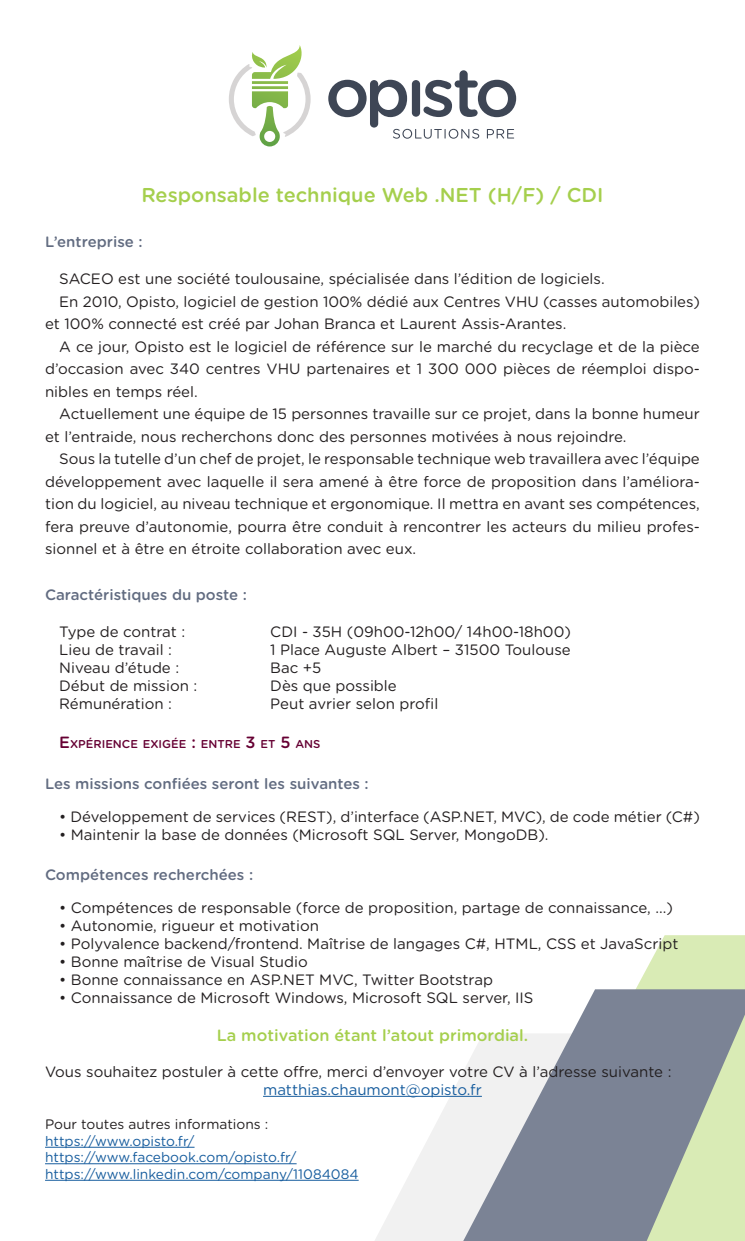
<style>
.page{position:relative;width:745px;height:1241px;background:#fff}
.page>*{position:absolute;margin:0;border:0;box-sizing:border-box;transform-origin:0 0}
.t1{font:500 20px "Gotham Rounded";color:#a5cf4d}
.t2{font:500 16.25px "Gotham Rounded";color:#a5cf4d}
.t3{font:15px/22.5px "Gotham Rounded";color:#231f20}
.t4{font:500 15px "Gotham Rounded";color:#626c81}
.t5{font:15px "Gotham Rounded";color:#175d9e}
.t6{font:13.75px "Gotham Rounded";color:#175d9e}
.t7{font:13.75px "Gotham Rounded";color:#231f20}
.t8{font:500 11.38px "Gotham Rounded";color:#603}
.s1{font-size:16.25px}
</style>
<div class="page">
<svg style="left:636px;top:935px;width:108px;height:54px;background:#deedbe"></svg>
<svg style="left:343px;top:1088px;width:112px;height:152px"></svg>
<svg style="left:455px;top:989px;width:289px;height:251px;fill:#7b8395"></svg>
<hr style="left:263px;top:1095px;width:218px;height:1px;background:#175d9e">
<hr style="left:45px;top:1146px;width:149px;height:1px;background:#175d9e">
<hr style="left:45px;top:1163px;width:251px;height:1px;background:#175d9e">
<hr style="left:45px;top:1179px;width:313px;height:1px;background:#175d9e">
<svg style="left:328px;top:70px;width:188px;height:69px"></svg>
<svg style="left:229px;top:45px;width:81px;height:101px"></svg>
<p class="t1" style="left:141px;top:180px;width:463px">Responsable technique Web .NET (H/F) / CDI</p>
<p class="t4" style="left:45px;top:231px;width:99px">L’entreprise :</p>
<p class="t3" style="left:59px;top:267px;width:546px">SACEO est une société toulousaine, spécialisée dans l’édition de logiciels.</p>
<p class="t3" style="left:45px;top:289px;width:656px;text-indent:14px">En 2010, Opisto, logiciel de gestion 100% dédié aux Centres VHU (casses automobiles) et 100% connecté est créé par Johan Branca et Laurent Assis-Arantes.</p>
<p class="t3" style="left:45px;top:334px;width:656px;text-align:justify;text-indent:14px">A ce jour, Opisto est le logiciel de référence sur le marché du recyclage et de la pièce d’occasion avec 340 centres VHU partenaires et 1 300 000 pièces de réemploi dispo&shy;nibles en temps réel.</p>
<p class="t3" style="left:45px;top:402px;width:656px;text-indent:14px">Actuellement une équipe de 15 personnes travaille sur ce projet, dans la bonne humeur et l’entraide, nous recherchons donc des personnes motivées à nous rejoindre.</p>
<p class="t3" style="left:45px;top:447px;width:656px;text-align:justify;text-indent:14px">Sous la tutelle d’un chef de projet, le responsable technique web travaillera avec l’équipe développement avec laquelle il sera amené à être force de proposition dans l’améliora&shy;tion du logiciel, au niveau technique et ergonomique. Il mettra en avant ses compétences, fera preuve d’autonomie, pourra être conduit à rencontrer les acteurs du milieu profes&shy;sionnel et à être en étroite collaboration avec eux.</p>
<p class="t4" style="left:45px;top:583px;width:203px">Caractéristiques du poste :</p>
<p class="t3" style="left:59px;top:619px;width:127px">Type de contrat :</p>
<p class="t3" style="left:270px;top:619px;width:302px">CDI - 35H (09h00-12h00/ 14h00-18h00)</p>
<p class="t3" style="left:59px;top:637px;width:114px">Lieu de travail :</p>
<p class="t3" style="left:270px;top:637px;width:302px">1 Place Auguste Albert – 31500 Toulouse</p>
<p class="t3" style="left:59px;top:655px;width:121px">Niveau d’étude :</p>
<p class="t3" style="left:270px;top:655px;width:53px">Bac +5</p>
<p class="t3" style="left:59px;top:673px;width:139px">Début de mission :</p>
<p class="t3" style="left:270px;top:673px;width:128px">Dès que possible</p>
<p class="t3" style="left:59px;top:691px;width:114px">Rémunération :</p>
<p class="t3" style="left:270px;top:691px;width:169px">Peut avrier selon profil</p>
<p class="t8" style="left:59px;top:735px;width:262px"><span class="s1">E</span>XPÉRIENCE EXIGÉE <span class="s1">:</span> ENTRE <span class="s1">3</span> ET <span class="s1">5</span> ANS</p>
<p class="t4" style="left:45px;top:772px;width:325px">Les missions confiées seront les suivantes :</p>
<p class="t3" style="left:59px;top:804px;width:641px">• Développement de services (REST), d’interface (ASP.NET, MVC), de code métier (C#)</p>
<p class="t3" style="left:59px;top:822px;width:490px">• Maintenir la base de données (Microsoft SQL Server, MongoDB).</p>
<p class="t4" style="left:45px;top:864px;width:209px">Compétences recherchées :</p>
<p class="t3" style="left:59px;top:895px;width:614px">• Compétences de responsable (force de proposition, partage de connaissance, ...)</p>
<p class="t3" style="left:59px;top:913px;width:261px">• Autonomie, rigueur et motivation</p>
<p class="t3" style="left:59px;top:931px;width:620px">• Polyvalence backend/frontend. Maîtrise de langages C#, HTML, CSS et JavaScript</p>
<p class="t3" style="left:59px;top:949px;width:250px">• Bonne maîtrise de Visual Studio</p>
<p class="t3" style="left:59px;top:967px;width:435px">• Bonne connaissance en ASP.NET MVC, Twitter Bootstrap</p>
<p class="t3" style="left:59px;top:985px;width:475px">• Connaissance de Microsoft Windows, Microsoft SQL server, IIS</p>
<p class="t2" style="left:216px;top:1023px;width:313px">La motivation étant l’atout primordial.</p>
<p class="t3" style="left:45px;top:1059px;width:627px">Vous souhaitez postuler à cette offre, merci d’envoyer votre CV à l’adresse suivante :</p>
<p class="t5" style="left:263px;top:1079px;width:220px">matthias.chaumont@opisto.fr</p>
<p class="t7" style="left:45px;top:1114px;width:225px">Pour toutes autres informations :</p>
<p class="t6" style="left:45px;top:1131px;width:151px">https://www.opisto.fr/</p>
<p class="t6" style="left:45px;top:1147px;width:253px">https://www.facebook.com/opisto.fr/</p>
<p class="t6" style="left:45px;top:1164px;width:315px">https://www.linkedin.com/company/11084084</p>
</div>
